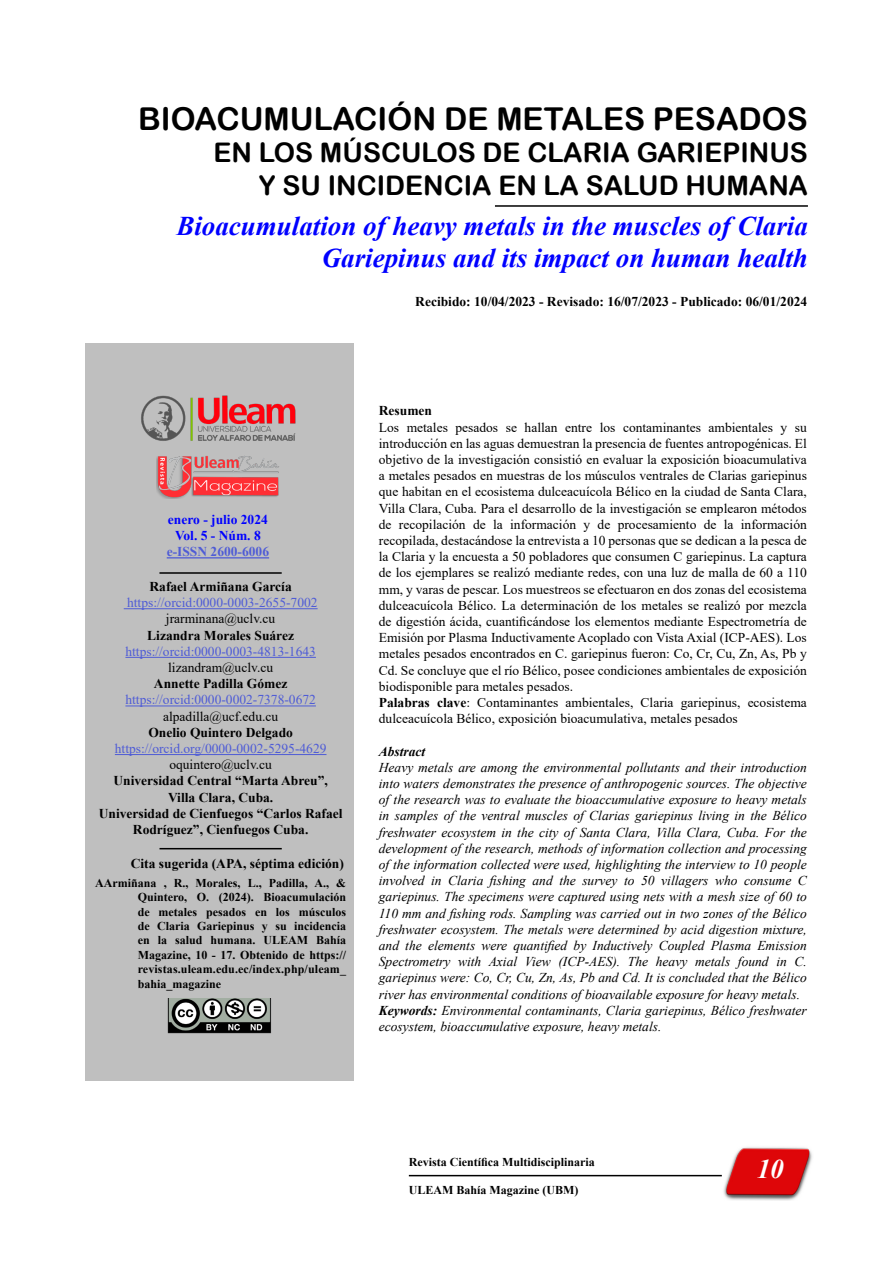
<style>
.page{position:relative;width:893px;height:1263px;background:#fff}
.page>*{position:absolute;margin:0;border:0;box-sizing:border-box;transform-origin:0 0}
.t1{font:31.5px "Arial Rounded MT Bold";color:#000}
.t2{font:italic 700 27px/32.4px "Times New Roman";color:#00f;text-align:right}
.t3{font:27px "Arial Rounded MT Bold";color:#000}
.t4{font:italic 700 27px "Times New Roman";color:#fff}
.t5{font:13.5px/16.2px "Times New Roman";color:#000;text-align:justify}
.t6{font:italic 13.5px/16.2px "Times New Roman";color:#000;text-align:justify}
.t7{font:700 13.5px/16.2px "Times New Roman";color:#000;text-align:center}
.t8{font:13.5px "Times New Roman";color:#4f5cd6}
.t9{font:700 13.5px/16.2px "Times New Roman";color:#00f;text-align:center}
.t10{font:700 13.5px "Times New Roman";color:#4f5cd6}
.t11{font:italic 700 13.5px "Times New Roman";color:#000}
.t12{font:700 12px/14.4px "Times New Roman";color:#000;text-align:justify}
.s1{font-weight:700}
</style>
<div class="page">
<div style="left:85px;top:343px;width:269px;height:738px;background:#bfbfbf"></div>
<img style="left:723px;top:1147px;width:89px;height:53px">
<img style="left:167px;top:998px;width:104px;height:36px">
<hr style="left:124px;top:608px;width:194px;height:1px;background:#4f5cd6">
<hr style="left:125px;top:657px;width:191px;height:1px;background:#4f5cd6">
<hr style="left:125px;top:706px;width:191px;height:1px;background:#4f5cd6">
<hr style="left:115px;top:754px;width:211px;height:1px;background:#4f5cd6">
<hr style="left:159px;top:572px;width:123px;height:2px;background:#000">
<img style="left:141px;top:395px;width:155px;height:46px">
<img style="left:156px;top:456px;width:123px;height:42px">
<hr style="left:160px;top:848px;width:122px;height:1px;background:#000">
<hr style="left:409px;top:1175px;width:313px;height:1px;background:#000">
<hr style="left:167px;top:557px;width:102px;height:1px;background:#4f5cd6">
<hr style="left:495px;top:205px;width:313px;height:2px;background:#000">
<p class="t1" style="left:138px;top:100px;width:671px">BIOACUMULACIÓN DE METALES PESADOS</p>
<p class="t3" style="left:214px;top:137px;width:596px">EN LOS MÚSCULOS DE CLARIA GARIEPINUS</p>
<p class="t3" style="left:259px;top:169px;width:550px">Y SU INCIDENCIA EN LA SALUD HUMANA</p>
<p class="t2" style="left:176px;top:209px;width:633px">Bioacumulation of heavy metals in the muscles of Claria<br>Gariepinus and its impact on human health</p>
<p class="t7" style="left:415px;top:293px;width:393px">Recibido: 10/04/2023 - Revisado: 16/07/2023 - Publicado: 06/01/2024</p>
<p class="t9" style="left:168px;top:511px;width:101px">enero - julio 2024<br>Vol. 5 - Núm. 8</p>
<p class="t10" style="left:167px;top:542px;width:104px">e-ISSN 2600-6006</p>
<p class="t7" style="left:150px;top:578px;width:144px">Rafael Armiñana García</p>
<p class="t8" style="left:127px;top:593px;width:192px">https://orcid:0000-0003-2655-7002</p>
<p class="t5" style="left:166px;top:610px;width:111px">jrarminana@uclv.cu</p>
<p class="t7" style="left:147px;top:627px;width:148px">Lizandra Morales Suárez</p>
<p class="t8" style="left:125px;top:642px;width:192px">https://orcid:0000-0003-4813-1643</p>
<p class="t5" style="left:168px;top:659px;width:106px">lizandram@uclv.cu</p>
<p class="t7" style="left:154px;top:675px;width:135px">Annette Padilla Gómez</p>
<p class="t8" style="left:125px;top:690px;width:192px">https://orcid:0000-0002-7378-0672</p>
<p class="t5" style="left:163px;top:708px;width:117px">alpadilla@ucf.edu.cu</p>
<p class="t7" style="left:148px;top:724px;width:146px">Onelio Quintero Delgado</p>
<p class="t8" style="left:115px;top:739px;width:213px">https://orcid.org/0000-0002-5295-4629</p>
<p class="t5" style="left:169px;top:756px;width:104px">oquintero@uclv.cu</p>
<p class="t7" style="left:99px;top:772px;width:245px">Universidad Central “Marta Abreu”,<br>Villa Clara, Cuba.<br>Universidad de Cienfuegos “Carlos Rafael<br>Rodríguez”, Cienfuegos Cuba.</p>
<p class="t7" style="left:131px;top:855px;width:215px">Cita sugerida (APA, séptima edición)</p>
<p class="t12" style="left:138px;top:875px;width:210px;text-indent:-43px">AArmiñana , R., Morales, L., Padilla, A., &amp; Quintero, O. (2024). Bioacumulación de metales pesados en los músculos de Claria Gariepinus y su incidencia en la salud humana. ULEAM Bahía Magazine, 10 - 17. Obtenido de https:// revistas.uleam.edu.ec/index.php/uleam_ bahia_magazine</p>
<p class="t7" style="left:379px;top:402px;width:55px">Resumen</p>
<p class="t5" style="left:379px;top:418px;width:430px">Los metales pesados se hallan entre los contaminantes ambientales y su introducción en las aguas demuestran la presencia de fuentes antropogénicas. El objetivo de la investigación consistió en evaluar la exposición bioacumulativa a metales pesados en muestras de los músculos ventrales de Clarias gariepinus que habitan en el ecosistema dulceacuícola Bélico en la ciudad de Santa Clara, Villa Clara, Cuba. Para el desarrollo de la investigación se emplearon métodos de recopilación de la información y de procesamiento de la información recopilada, destacándose la entrevista a 10 personas que se dedican a la pesca de la Claria y la encuesta a 50 pobladores que consumen C gariepinus. La captura de los ejemplares se realizó mediante redes, con una luz de malla de 60 a 110 mm, y varas de pescar. Los muestreos se efectuaron en dos zonas del ecosistema dulceacuícola Bélico. La determinación de los metales se realizó por mezcla de digestión ácida, cuantificándose los elementos mediante Espectrometría de Emisión por Plasma Inductivamente Acoplado con Vista Axial (ICP-AES). Los metales pesados encontrados en C. gariepinus fueron: Co, Cr, Cu, Zn, As, Pb y Cd. Se concluye que el río Bélico, posee condiciones ambientales de exposición biodisponible para metales pesados.</p>
<p class="t5" style="left:379px;top:694px;width:430px"><span class="s1">Palabras clave</span>: Contaminantes ambientales, Claria gariepinus, ecosistema dulceacuícola Bélico, exposición bioacumulativa, metales pesados</p>
<p class="t11" style="left:379px;top:742px;width:48px">Abstract</p>
<p class="t6" style="left:379px;top:759px;width:430px">Heavy metals are among the environmental pollutants and their introduction into waters demonstrates the presence of anthropogenic sources. The objective of the research was to evaluate the bioaccumulative exposure to heavy metals in samples of the ventral muscles of Clarias gariepinus living in the Bélico freshwater ecosystem in the city of Santa Clara, Villa Clara, Cuba. For the development of the research, methods of information collection and processing of the information collected were used, highlighting the interview to 10 people involved in Claria fishing and the survey to 50 villagers who consume C gariepinus. The specimens were captured using nets with a mesh size of 60 to 110 mm and fishing rods. Sampling was carried out in two zones of the Bélico freshwater ecosystem. The metals were determined by acid digestion mixture, and the elements were quantified by Inductively Coupled Plasma Emission Spectrometry with Axial View (ICP-AES). The heavy metals found in C. gariepinus were: Co, Cr, Cu, Zn, As, Pb and Cd. It is concluded that the Bélico river has environmental conditions of bioavailable exposure for heavy metals.</p>
<p class="t6" style="left:379px;top:1002px;width:429px"><span class="s1">Keywords:</span> Environmental contaminants, Claria gariepinus, Bélico freshwater ecosystem, bioaccumulative exposure, heavy metals.</p>
<p class="t12" style="left:409px;top:1155px;width:188px">Revista Científica Multidisciplinaria</p>
<p class="t12" style="left:409px;top:1182px;width:171px">ULEAM Bahía Magazine (UBM)</p>
<h2 class="t4" style="left:757px;top:1150px;width:28px">10</h2>
</div>
